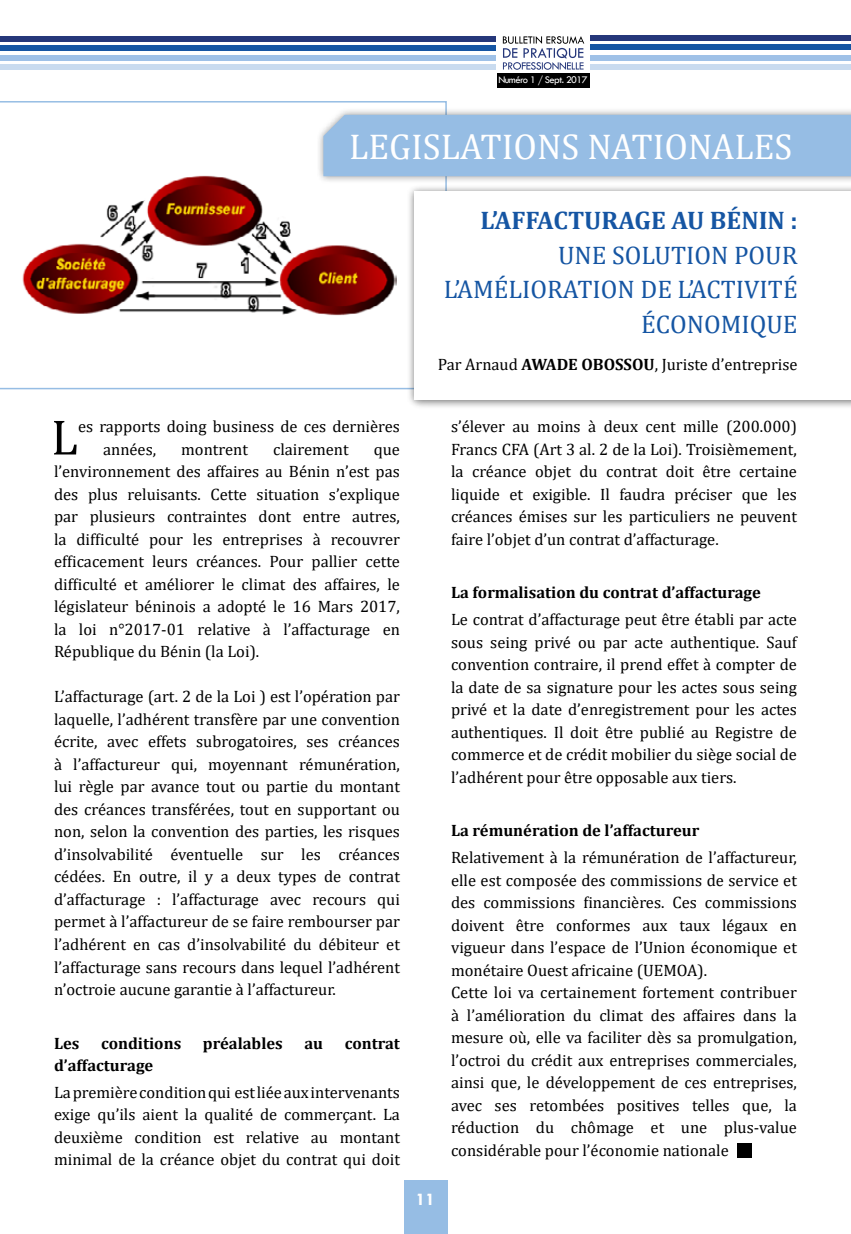
<style>
.page{position:relative;width:851px;height:1234px;background:#fff}
.page>*{position:absolute;margin:0;border:0;box-sizing:border-box;transform-origin:0 0}
.t1{font:50.25px "Cambria";color:#000}
.t2{font:36px "Cambria";color:#fff}
.t3{font:25.5px/34.5px "Cambria";color:#1555a3;text-align:right}
.t4{font:700 25.5px "Cambria";color:#1555a3}
.t5{font:700 18px "Tw Cen";color:#fff}
.t6{font:16.5px/22.5px "Cambria";color:#000;text-align:justify}
.t7{font:700 16.5px "Cambria";color:#000}
.t8{font:10.5px "Tw Cen";letter-spacing:-.05em;color:#fff}
.s1{font-weight:700}
</style>
<div class="page">
<div style="left:403px;top:1180px;width:44px;height:53px;background:#96bde4"></div>
<svg style="left:503px;top:36px;width:81px;height:34px"></svg>
<div style="left:590px;top:36px;width:260px;height:5px;background:#25377a"></div>
<div style="left:590px;top:45px;width:260px;height:5px;background:#1555a3"></div>
<div style="left:590px;top:55px;width:260px;height:5px;background:#9fc1e7"></div>
<div style="left:590px;top:64px;width:260px;height:5px;background:#c9dbef"></div>
<div style="left:0;top:36px;width:495px;height:5px;background:#25377a"></div>
<div style="left:0;top:45px;width:495px;height:5px;background:#1555a3"></div>
<div style="left:0;top:55px;width:495px;height:6px;background:#9fc1e7"></div>
<div style="left:0;top:65px;width:495px;height:5px;background:#c9dbef"></div>
<div style="left:497px;top:74px;width:93px;height:14px;background:#000"></div>
<svg style="left:0;top:101px;width:447px;height:288px"></svg>
<div style="left:316px;top:107px;width:534px;height:77px;background:#000;opacity:.41"></div>
<div style="left:323px;top:115px;width:527px;height:61px;background:#96bde4"></div>
<div style="left:406px;top:184px;width:444px;height:223px;background:#000;opacity:.41"></div>
<div style="left:414px;top:191px;width:436px;height:209px;background:#fff"></div>
<div style="left:737px;top:1142px;width:14px;height:15px;background:#000"></div>
<p class="t8" style="left:498px;top:73px;width:91px">Numéro 1 / Sept. 2017</p>
<h2 class="t2" style="left:349px;top:126px;width:444px">LEGISLATIONS NATIONALES</h2>
<h3 class="t4" style="left:480px;top:203px;width:318px">L’AFFACTURAGE AU BÉNIN :</h3>
<h3 class="t3" style="left:443px;top:238px;width:355px">UNE SOLUTION POUR<br>L’AMÉLIORATION DE L’ACTIVITÉ<br>ÉCONOMIQUE</h3>
<p class="t6" style="left:437px;top:353px;width:361px">Par Arnaud <span class="s1">AWADE OBOSSOU</span>, Juriste d’entreprise</p>
<h1 class="t1" style="left:51px;top:407px;width:28px">L</h1>
<p class="t6" style="left:103px;top:415px;width:298px;text-indent:-25px">es rapports doing business de ces dernières années,</p>
<p class="t6" style="left:181px;top:437px;width:68px">montrent</p>
<p class="t6" style="left:273px;top:437px;width:77px">clairement</p>
<p class="t6" style="left:54px;top:437px;width:347px;text-indent:320px">que l’environnement des affaires au Bénin n’est pas des plus reluisants. Cette situation s’explique par plusieurs contraintes dont entre autres, la difficulté pour les entreprises à recouvrer efficacement leurs créances. Pour pallier cette difficulté et améliorer le climat des affaires, le législateur béninois a adopté le 16 Mars 2017, la loi n°2017-01 relative à l’affacturage en République du Bénin (la Loi).</p>
<p class="t6" style="left:54px;top:685px;width:347px">L’affacturage (art. 2 de la Loi ) est l’opération par laquelle, l’adhérent transfère par une convention écrite, avec effets subrogatoires, ses créances à l’affactureur qui, moyennant rémunération, lui règle par avance tout ou partie du montant des créances transférées, tout en supportant ou non, selon la convention des parties, les risques d’insolvabilité éventuelle sur les créances cédées. En outre, il y a deux types de contrat d’affacturage : l’affacturage avec recours qui permet à l’affactureur de se faire rembourser par l’adhérent en cas d’insolvabilité du débiteur et l’affacturage sans recours dans lequel l’adhérent n’octroie aucune garantie à l’affactureur.</p>
<p class="t7" style="left:54px;top:1031px;width:27px">Les</p>
<p class="t7" style="left:101px;top:1031px;width:82px">conditions</p>
<p class="t7" style="left:203px;top:1031px;width:81px">préalables</p>
<p class="t7" style="left:304px;top:1031px;width:20px">au</p>
<p class="t7" style="left:344px;top:1031px;width:57px">contrat</p>
<p class="t7" style="left:54px;top:1053px;width:101px">d’affacturage</p>
<p class="t6" style="left:54px;top:1080px;width:347px">La première condition qui est liée aux intervenants exige qu’ils aient la qualité de commerçant. La deuxième condition est relative au montant minimal de la créance objet du contrat qui doit</p>
<p class="t5" style="left:416px;top:1187px;width:21px">11</p>
<p class="t6" style="left:451px;top:415px;width:347px">s’élever au moins à deux cent mille (200.000)<br>Francs CFA (Art 3 al. 2 de la Loi). Troisièmement, la créance objet du contrat doit être certaine liquide et exigible. Il faudra préciser que les créances émises sur les particuliers ne peuvent faire l’objet d’un contrat d’affacturage.</p>
<p class="t7" style="left:451px;top:581px;width:311px">La formalisation du contrat d’affacturage</p>
<p class="t6" style="left:451px;top:608px;width:347px">Le contrat d’affacturage peut être établi par acte sous seing privé ou par acte authentique. Sauf convention contraire, il prend effet à compter de la date de sa signature pour les actes sous seing privé et la date d’enregistrement pour les actes authentiques. Il doit être publié au Registre de commerce et de crédit mobilier du siège social de l’adhérent pour être opposable aux tiers.</p>
<p class="t7" style="left:451px;top:818px;width:250px">La rémunération de l’affactureur</p>
<p class="t6" style="left:451px;top:845px;width:347px;text-align:left">Relativement à la rémunération de l’affactureur, elle est composée des commissions de service et des commissions financières. Ces commissions doivent être conformes aux taux légaux en vigueur dans l’espace de l’Union économique et monétaire Ouest africaine (UEMOA).<br>Cette loi va certainement fortement contribuer à l’amélioration du climat des affaires dans la mesure où, elle va faciliter dès sa promulgation, l’octroi du crédit aux entreprises commerciales, ainsi que, le développement de ces entreprises, avec ses retombées positives telles que, la réduction du chômage et une plus-value considérable pour l’économie nationale</p>
</div>
